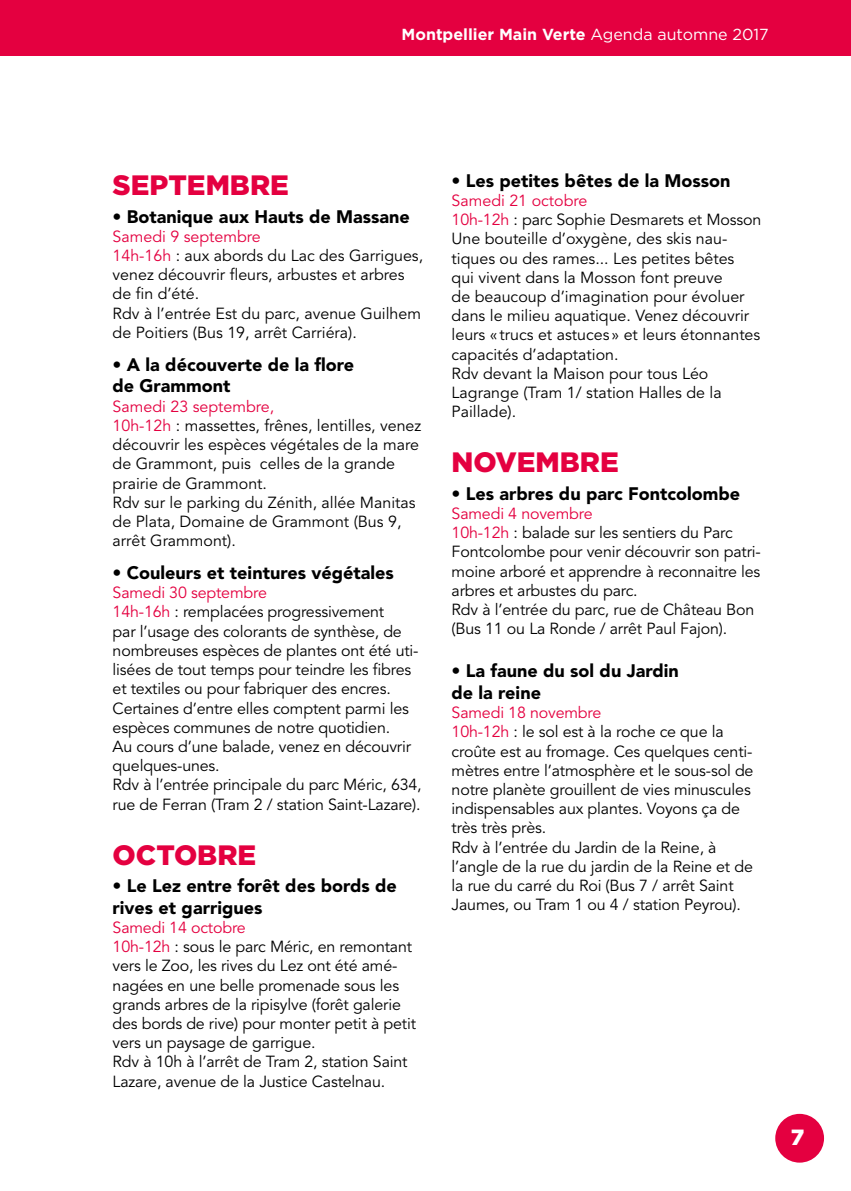
<style>
.page{position:relative;width:851px;height:1191px;background:#fff}
.page>*{position:absolute;margin:0;border:0;box-sizing:border-box;transform-origin:0 0}
.t1{font:900 28px "Gotham";color:#e40040}
.t2{font:900 22px "Gotham";color:#fff}
.t3{font:900 18px/21.6px "Avenir";color:#000}
.t4{font:16px/19.2px "Avenir";letter-spacing:-.01em;color:#000}
.t5{font:700 16px "Gotham";color:#fff}
.s1{font-weight:400}
.s2{color:#e40040}
</style>
<div class="page">
<div style="left:0;top:0;width:850px;height:55px;background:#e40040"></div>
<div style="left:775px;top:1113px;width:48px;height:49px;background:#e40040;border-radius:50%"></div>
<p class="t5" style="left:401px;top:24px;width:368px">Montpellier Main Verte <span class="s1">Agenda automne 2017</span></p>
<h1 class="t1" style="left:113px;top:166px;width:178px">SEPTEMBRE</h1>
<p class="t3" style="left:113px;top:205px;width:298px">• Botanique aux Hauts de Massane</p>
<p class="t4" style="left:113px;top:227px;width:312px"><span class="s2">Samedi 9 septembre<br>14h-16h</span> : aux abords du Lac des Garrigues, venez découvrir fleurs, arbustes et arbres de fin d’été.<br>Rdv à l’entrée Est du parc, avenue Guilhem de Poitiers (Bus 19, arrêt Carriéra).</p>
<p class="t3" style="left:113px;top:354px;width:243px">• A la découverte de la flore de Grammont</p>
<p class="t4" style="left:113px;top:397px;width:310px"><span class="s2">Samedi 23 septembre,<br>10h-12h</span> : massettes, frênes, lentilles, venez découvrir les espèces végétales de la mare de Grammont, puis celles de la grande prairie de Grammont.<br>Rdv sur le parking du Zénith, allée Manitas de Plata, Domaine de Grammont (Bus 9, arrêt Grammont).</p>
<p class="t3" style="left:113px;top:562px;width:282px">• Couleurs et teintures végétales</p>
<p class="t4" style="left:113px;top:583px;width:310px"><span class="s2">Samedi 30 septembre<br>14h-16h</span> : remplacées progressivement<br>par l’usage des colorants de synthèse, de nombreuses espèces de plantes ont été uti&shy;lisées de tout temps pour teindre les fibres et textiles ou pour fabriquer des encres.<br>Certaines d’entre elles comptent parmi les espèces communes de notre quotidien.<br>Au cours d’une balade, venez en découvrir quelques-unes.<br>Rdv à l’entrée principale du parc Méric, 634, rue de Ferran (Tram 2 / station Saint-Lazare).</p>
<h1 class="t1" style="left:113px;top:835px;width:145px">OCTOBRE</h1>
<p class="t3" style="left:113px;top:875px;width:285px">• Le Lez entre forêt des bords de rives et garrigues</p>
<p class="t4" style="left:113px;top:918px;width:305px"><span class="s2">Samedi 14 octobre<br>10h-12h</span> : sous le parc Méric, en remontant vers le Zoo, les rives du Lez ont été amé&shy;nagées en une belle promenade sous les grands arbres de la ripisylve (forêt galerie des bords de rive) pour monter petit à petit vers un paysage de garrigue.<br>Rdv à 10h à l’arrêt de Tram 2, station Saint Lazare, avenue de la Justice Castelnau.</p>
<p class="t3" style="left:451px;top:169px;width:280px">• Les petites bêtes de la Mosson</p>
<p class="t4" style="left:451px;top:191px;width:311px"><span class="s2">Samedi 21 octobre<br>10h-12h</span> : parc Sophie Desmarets et Mosson Une bouteille d’oxygène, des skis nau&shy;tiques ou des rames... Les petites bêtes<br>qui vivent dans la Mosson font preuve<br>de beaucoup d’imagination pour évoluer dans le milieu aquatique. Venez découvrir leurs « trucs et astuces » et leurs étonnantes capacités d’adaptation.<br>Rdv devant la Maison pour tous Léo Lagrange (Tram 1/ station Halles de la Paillade).</p>
<h1 class="t1" style="left:451px;top:443px;width:169px">NOVEMBRE</h1>
<p class="t3" style="left:451px;top:482px;width:290px">• Les arbres du parc Fontcolombe</p>
<p class="t4" style="left:451px;top:504px;width:311px"><span class="s2">Samedi 4 novembre<br>10h-12h</span> : balade sur les sentiers du Parc Fontcolombe pour venir découvrir son patri&shy;moine arboré et apprendre à reconnaitre les arbres et arbustes du parc.<br>Rdv à l’entrée du parc, rue de Château Bon (Bus 11 ou La Ronde / arrêt Paul Fajon).</p>
<p class="t3" style="left:451px;top:660px;width:228px">• La faune du sol du Jardin de la reine</p>
<p class="t4" style="left:451px;top:703px;width:303px"><span class="s2">Samedi 18 novembre<br>10h-12h</span> : le sol est à la roche ce que la croûte est au fromage. Ces quelques centi&shy;mètres entre l’atmosphère et le sous-sol de notre planète grouillent de vies minuscules indispensables aux plantes. Voyons ça de très très près.<br>Rdv à l’entrée du Jardin de la Reine, à l’angle de la rue du jardin de la Reine et de la rue du carré du Roi (Bus 7 / arrêt Saint Jaumes, ou Tram 1 ou 4 / station Peyrou).</p>
<h2 class="t2" style="left:790px;top:1121px;width:15px">7</h2>
</div>
